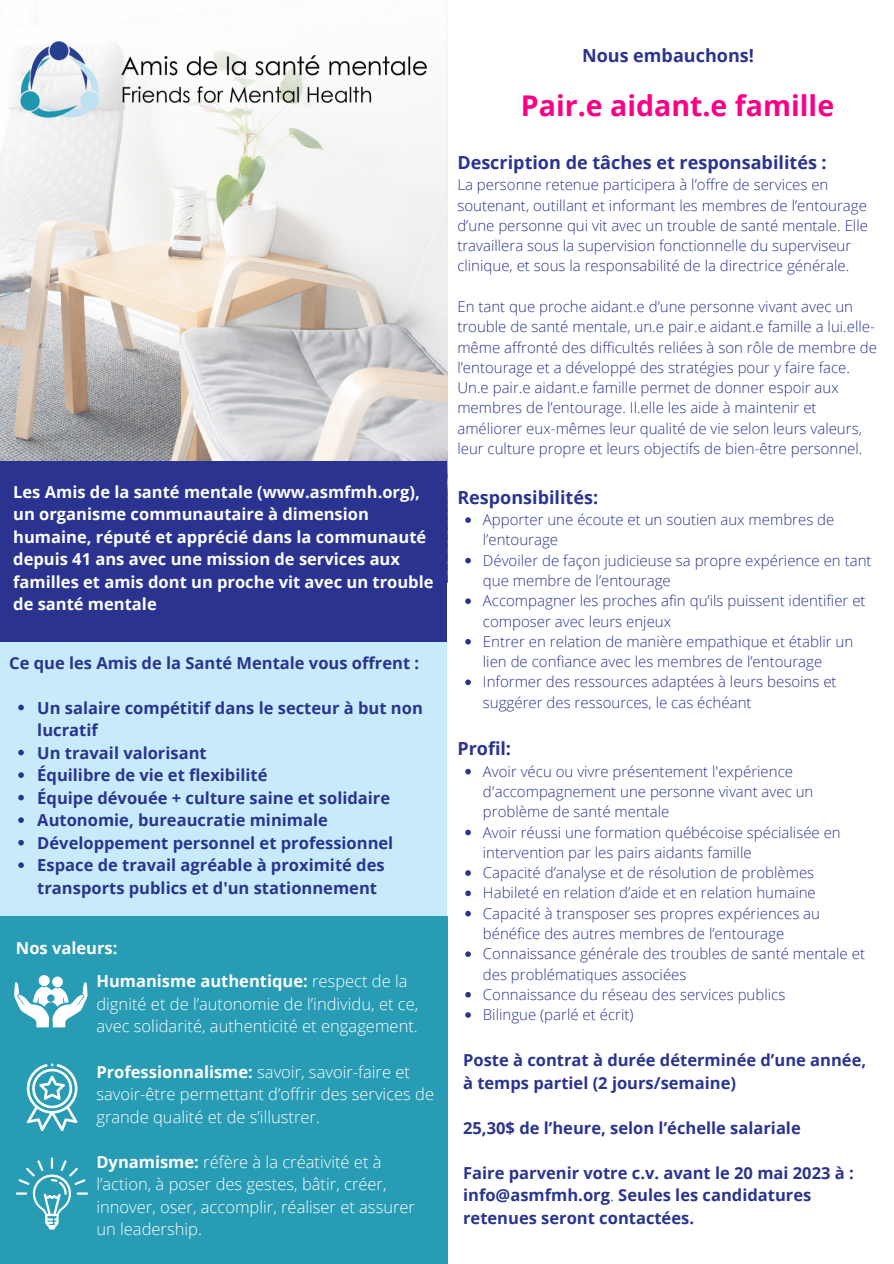
<style>
.page{position:relative;width:894px;height:1264px;background:#fff}
.page>*{position:absolute;margin:0;border:0;box-sizing:border-box;transform-origin:0 0}
.t1{font:700 28.5px "Open Sans";color:#fa0087}
.t2{font:700 18px "Open Sans";color:#2a3490}
.t3{font:700 16.5px/22.5px "Open Sans";color:#2a3490}
.t4{font:300 16.5px/22.5px "Open Sans";color:#fff}
.t5{font:700 16.5px/22.5px "Open Sans";color:#fff}
.t6{font:300 15px/20.2px "Open Sans";color:#2a3490}
.s1{font-weight:700}
.s2{font-weight:300}
</style>
<div class="page">
<div style="left:0;top:614px;width:446px;height:314px;background:#c8ebfb"></div>
<img style="left:0;top:316px;width:447px;height:266px">
<div style="left:0;top:461px;width:446px;height:181px;background:#2a3490"></div>
<div style="left:0;top:915px;width:447px;height:348px;background:#279cb4"></div>
<svg style="left:27px;top:1063px;width:50px;height:67px"></svg>
<svg style="left:16px;top:1157px;width:72px;height:72px"></svg>
<div style="left:39px;top:975px;width:11px;height:11px;background:#fff;border-radius:50%"></div>
<div style="left:52px;top:976px;width:11px;height:11px;background:#fff;border-radius:50%"></div>
<svg style="left:14px;top:982px;width:73px;height:45px"></svg>
<svg style="left:465px;top:517px;width:6px;height:6px"></svg>
<svg style="left:465px;top:558px;width:6px;height:5px"></svg>
<svg style="left:465px;top:598px;width:6px;height:6px"></svg>
<svg style="left:465px;top:639px;width:6px;height:5px"></svg>
<svg style="left:465px;top:679px;width:6px;height:6px"></svg>
<svg style="left:465px;top:768px;width:6px;height:6px"></svg>
<svg style="left:465px;top:829px;width:6px;height:6px"></svg>
<svg style="left:465px;top:870px;width:6px;height:5px"></svg>
<svg style="left:465px;top:890px;width:6px;height:6px"></svg>
<svg style="left:465px;top:910px;width:6px;height:6px"></svg>
<svg style="left:465px;top:951px;width:6px;height:6px"></svg>
<svg style="left:465px;top:991px;width:6px;height:6px"></svg>
<svg style="left:465px;top:1012px;width:6px;height:5px"></svg>
<svg style="left:18px;top:704px;width:6px;height:6px"></svg>
<svg style="left:18px;top:749px;width:6px;height:6px"></svg>
<svg style="left:18px;top:772px;width:6px;height:6px"></svg>
<svg style="left:18px;top:794px;width:6px;height:6px"></svg>
<svg style="left:18px;top:817px;width:6px;height:6px"></svg>
<svg style="left:18px;top:839px;width:6px;height:6px"></svg>
<svg style="left:18px;top:862px;width:6px;height:6px"></svg>
<img style="left:0;top:316px;width:445px;height:92px">
<img style="left:0;top:66px;width:447px;height:250px">
<img style="left:20px;top:41px;width:407px;height:77px">
<p class="t5" style="left:13px;top:480px;width:421px">Les Amis de la santé mentale (www.asmfmh.org), un organisme communautaire à dimension humaine, réputé et apprécié dans la communauté depuis 41 ans avec une mission de services aux familles et amis dont un proche vit avec un trouble de santé mentale</p>
<p class="t3" style="left:9px;top:651px;width:411px">Ce que les Amis de la Santé Mentale vous offrent :</p>
<p class="t3" style="left:37px;top:696px;width:387px">Un salaire compétitif dans le secteur à but non lucratif<br>Un travail valorisant<br>Équilibre de vie et flexibilité<br>Équipe dévouée + culture saine et solidaire Autonomie, bureaucratie minimale Développement personnel et professionnel Espace de travail agréable à proximité des transports publics et d'un stationnement</p>
<p class="t5" style="left:16px;top:936px;width:103px">Nos valeurs:</p>
<p class="t4" style="left:96px;top:969px;width:323px"><span class="s1">Humanisme authentique:</span> respect de la dignité et de l’autonomie de l’individu, et ce, avec solidarité, authenticité et engagement.</p>
<p class="t4" style="left:96px;top:1059px;width:339px"><span class="s1">Professionnalisme:</span> savoir, savoir-faire et savoir-être permettant d’offrir des services de grande qualité et de s’illustrer.</p>
<p class="t4" style="left:96px;top:1149px;width:320px"><span class="s1">Dynamisme:</span> réfère à la créativité et à l’action, à poser des gestes, bâtir, créer, innover, oser, accomplir, réaliser et assurer un leadership.</p>
<p class="t2" style="left:582px;top:43px;width:173px">Nous embauchons!</p>
<h1 class="t1" style="left:520px;top:85px;width:315px">Pair.e aidant.e famille</h1>
<p class="t2" style="left:457px;top:150px;width:371px">Description de tâches et responsabilités :</p>
<p class="t6" style="left:457px;top:174px;width:412px">La personne retenue participera à l’offre de services en soutenant, outillant et informant les membres de l’entourage d’une personne qui vit avec un trouble de santé mentale. Elle travaillera sous la supervision fonctionnelle du superviseur clinique, et sous la responsabilité de la directrice générale.</p>
<p class="t6" style="left:457px;top:296px;width:421px">En tant que proche aidant.e d’une personne vivant avec un trouble de santé mentale, un.e pair.e aidant.e famille a lui.elle&shy;même affronté des difficultés reliées à son rôle de membre de l’entourage et a développé des stratégies pour y faire face.<br>Un.e pair.e aidant.e famille permet de donner espoir aux membres de l’entourage. Il.elle les aide à maintenir et améliorer eux-mêmes leur qualité de vie selon leurs valeurs, leur culture propre et leurs objectifs de bien-être personnel.</p>
<p class="t2" style="left:457px;top:484px;width:142px">Responsibilités:</p>
<p class="t6" style="left:483px;top:509px;width:390px">Apporter une écoute et un soutien aux membres de l’entourage<br>Dévoiler de façon judicieuse sa propre expérience en tant que membre de l’entourage<br>Accompagner les proches afin qu’ils puissent identifier et composer avec leurs enjeux<br>Entrer en relation de manière empathique et établir un lien de confiance avec les membres de l’entourage Informer des ressources adaptées à leurs besoins et suggérer des ressources, le cas échéant</p>
<p class="t2" style="left:457px;top:736px;width:55px">Profil:</p>
<p class="t6" style="left:483px;top:760px;width:383px">Avoir vécu ou vivre présentement l'expérience d'accompagnement une personne vivant avec un problème de santé mentale<br>Avoir réussi une formation québécoise spécialisée en intervention par les pairs aidants famille<br>Capacité d’analyse et de résolution de problèmes Habileté en relation d’aide et en relation humaine Capacité à transposer ses propres expériences au bénéfice des autres membres de l’entourage Connaissance générale des troubles de santé mentale et des problématiques associées<br>Connaissance du réseau des services publics<br>Bilingue (parlé et écrit)</p>
<p class="t3" style="left:463px;top:1048px;width:404px">Poste à contrat à durée déterminée d’une année, à temps partiel (2 jours/semaine)</p>
<p class="t3" style="left:463px;top:1115px;width:339px">25,30$ de l’heure, selon l’échelle salariale</p>
<p class="t3" style="left:463px;top:1160px;width:392px">Faire parvenir votre c.v. avant le 20 mai 2023 à : info@asmfmh.org<span class="s2">.</span> Seules les candidatures retenues seront contactées.</p>
</div>
